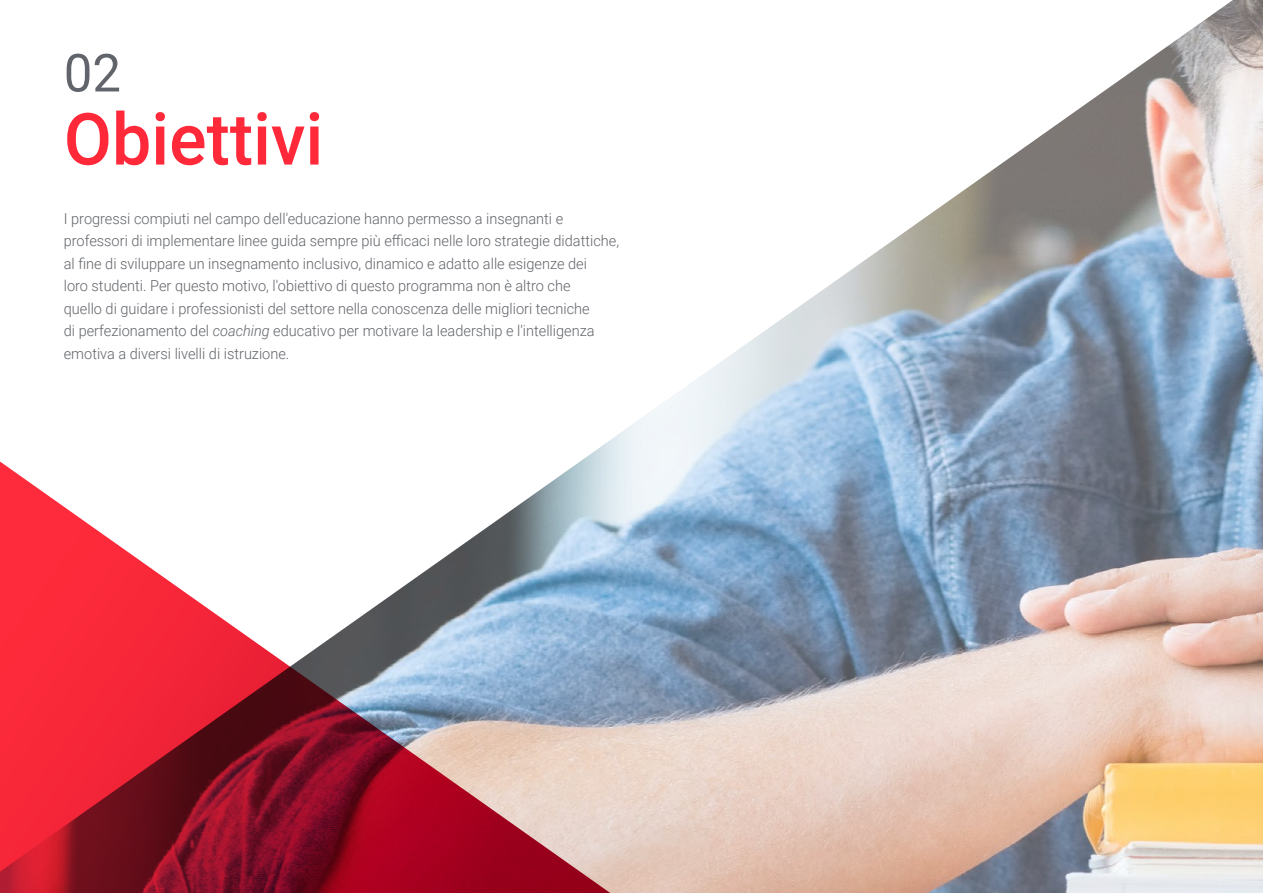
<style>
.page{position:relative;width:1263px;height:893px;background:#fff}
.page>*{position:absolute;margin:0;border:0;box-sizing:border-box;transform-origin:0 0}
.t1{font:500 72px "Roboto";color:#ff293a}
.t2{font:52.5px "Roboto";color:#61646a}
.t3{font:300 15px/22.5px "Roboto";color:#61646a}
.s1{font-style:italic}
</style>
<div class="page">
<img style="left:602px;top:0;width:661px;height:893px">
<svg style="left:0;top:446px;width:640px;height:447px"></svg>
<h2 class="t2" style="left:64px;top:36px;width:59px">02</h2>
<h1 class="t1" style="left:64px;top:89px;width:261px">Obiettivi</h1>
<p class="t3" style="left:64px;top:207px;width:557px">I progressi compiuti nel campo dell'educazione hanno permesso a insegnanti e professori di implementare linee guida sempre più efficaci nelle loro strategie didattiche, al fine di sviluppare un insegnamento inclusivo, dinamico e adatto alle esigenze dei<br>loro studenti. Per questo motivo, l'obiettivo di questo programma non è altro che<br>quello di guidare i professionisti del settore nella conoscenza delle migliori tecniche<br>di perfezionamento del <span class="s1">coaching</span> educativo per motivare la leadership e l'intelligenza emotiva a diversi livelli di istruzione.</p>
</div>
